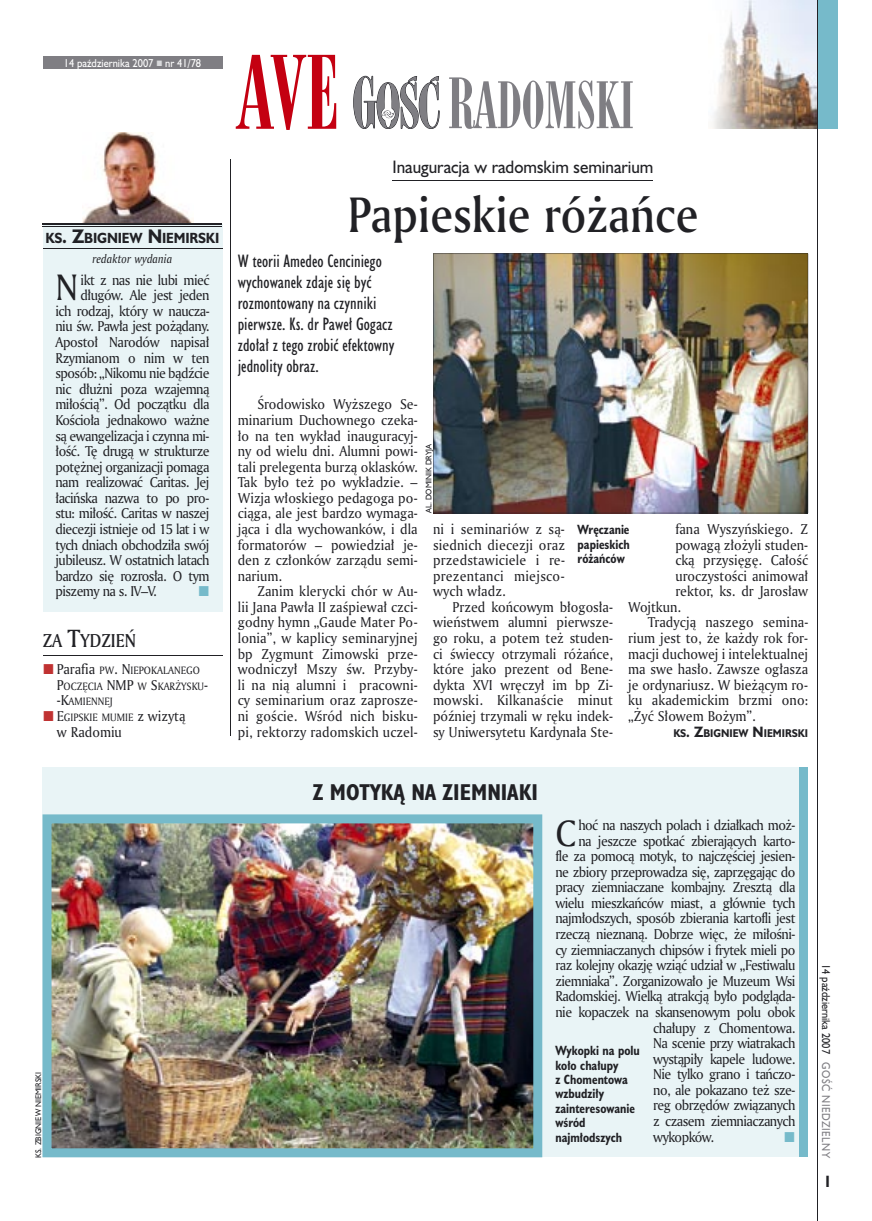
<style>
.page{position:relative;width:872px;height:1221px;background:#fff}
.page>*{position:absolute;margin:0;border:0;box-sizing:border-box;transform-origin:0 0}
.t1{font:61.8px "Modern 735 PL";color:#7f7e83;scale:.9 1}
.t2{font:48px "Amerigo Md PL";color:#212125;scale:.9 1}
.t3{font:35.55px "Amerigo PL";color:#212125;scale:.94 1}
.t4{font:700 21px "Humanst 521 Cn PL";color:#212125}
.t5{font:18px "Amerigo Md PL";color:#212125;scale:.9 1}
.t6{font:16.5px/21px "Humanst 521 Cn PL";color:#212125}
.t7{font:16.5px "Humanst 521 PL";color:#212125;scale:.94 1}
.t8{font:700 15px "Humanst 521 Cn PL";color:#212125;scale:.94 1}
.t9{font:13.8px/15.6px "Amerigo PL";letter-spacing:-.04em;color:#212125;text-align:justify;scale:.94 1}
.t10{font:13.8px "Amerigo PL";color:#212125;scale:.94 1}
.t11{font:13.8px "Amerigo PL";letter-spacing:.01em;color:#212125;scale:.94 1}
.t12{font:700 13.5px "Humanst 521 PL";letter-spacing:-.01em;color:#212125;scale:.9 1}
.t13{font:700 12.3px/14.4px "Humanst 521 Cn PL";color:#212125;text-align:justify;scale:.94 1}
.t14{font:italic 11.7px "Amerigo PL";color:#212125;scale:.94 1}
.t15{font:10.5px "Humanst 521 PL";color:#fff;scale:.9 1}
.t16{font:10.5px "Humanst 521 PL";color:#212125;scale:.9 1}
.t17{font:10.5px "Humanst 521 PL";letter-spacing:.05em;color:#7f7e83;scale:.9 1}
.t18{font:10.35px/15.6px "Amerigo PL";color:#212125;scale:.94 1}
.t19{font:700 10.35px "Humanst 521 PL";color:#212125;scale:.9 1}
.t20{font:7.5px "Humanst 521 PL";color:#212125;scale:.94 1}
.s1{font-size:18px}
.s2{font-size:24px}
.s3{font-size:13.8px}
.s4{font-size:97.5px;color:#c40011}
.s5{font-size:66.9px}
</style>
<div class="page">
<img style="left:712px;top:0;width:105px;height:129px">
<svg style="left:353px;top:76px;width:86px;height:53px"></svg>
<div style="left:817px;top:0;width:20px;height:129px;background:#76baca"></div>
<div style="left:43px;top:56px;width:179px;height:13px;background:#7f7e83"></div>
<hr style="left:817px;top:0;width:1px;height:1220px;background:#212125">
<hr style="left:230px;top:160px;width:1px;height:576px;background:#212125">
<div style="left:43px;top:767px;width:765px;height:389px;background:#e9f4f6"></div>
<div style="left:799px;top:767px;width:9px;height:389px;background:#76baca"></div>
<img style="left:433px;top:253px;width:375px;height:260px">
<hr style="left:392px;top:180px;width:261px;height:1px;background:#212125">
<hr style="left:43px;top:655px;width:179px;height:1px;background:#212125">
<img style="left:43px;top:814px;width:499px;height:343px">
<div style="left:43px;top:224px;width:179px;height:388px;background:#e9f4f6"></div>
<img style="left:82px;top:132px;width:111px;height:92px">
<hr style="left:43px;top:224px;width:179px;height:1px;background:#212125">
<hr style="left:43px;top:226px;width:179px;height:1px;background:#212125">
<hr style="left:43px;top:248px;width:179px;height:1px;background:#212125">
<p class="t15" style="left:64px;top:55px;width:154px">14 października 2007 nr 41/78</p>
<p class="t12" style="left:46px;top:228px;width:194px">KS<span class="s1">. Z</span>BIGNIEW <span class="s1">N</span>IEMIRSKI</p>
<p class="t14" style="left:93px;top:251px;width:86px">redaktor wydania</p>
<h3 class="t3" style="left:55px;top:264px;width:26px">N</h3>
<p class="t9" style="left:81px;top:271px;width:139px">ikt z nas nie lubi mieć</p>
<p class="t9" style="left:81px;top:287px;width:139px">długów. Ale jest jeden</p>
<p class="t9" style="left:55px;top:303px;width:165px">ich rodzaj, który w naucza-</p>
<p class="t9" style="left:55px;top:318px;width:165px">niu św. Pawła jest pożądany.</p>
<p class="t9" style="left:55px;top:334px;width:165px">Apostoł Narodów napisał</p>
<p class="t9" style="left:55px;top:349px;width:165px">Rzymianom o nim w ten</p>
<p class="t9" style="left:55px;top:365px;width:165px">sposób: „Nikomu nie bądźcie</p>
<p class="t9" style="left:55px;top:380px;width:165px">nic dłużni poza wzajemną</p>
<p class="t9" style="left:55px;top:396px;width:165px">miłością”. Od początku dla</p>
<p class="t9" style="left:55px;top:412px;width:165px">Kościoła jednakowo ważne</p>
<p class="t9" style="left:55px;top:427px;width:165px">są ewangelizacja i czynna mi-</p>
<p class="t9" style="left:55px;top:443px;width:165px">łość. Tę drugą w strukturze</p>
<p class="t9" style="left:55px;top:458px;width:165px">potężnej organizacji pomaga</p>
<p class="t9" style="left:55px;top:474px;width:165px">nam realizować Caritas. Jej</p>
<p class="t9" style="left:55px;top:489px;width:165px">łacińska nazwa to po pro-</p>
<p class="t9" style="left:55px;top:505px;width:165px">stu: miłość. Caritas w naszej</p>
<p class="t9" style="left:55px;top:521px;width:165px">diecezji istnieje od 15 lat i w</p>
<p class="t9" style="left:55px;top:536px;width:165px">tych dniach obchodziła swój</p>
<p class="t9" style="left:55px;top:552px;width:165px">jubileusz. W ostatnich latach</p>
<p class="t9" style="left:55px;top:567px;width:165px">bardzo się rozrosła. O tym</p>
<p class="t9" style="left:55px;top:583px;width:109px">piszemy na s. IV–V.</p>
<h3 class="t5" style="left:43px;top:628px;width:105px">ZA <span class="s2">T</span>YDZIEŃ</h3>
<p class="t18" style="left:57px;top:662px;width:162px"><span class="s3">Parafia</span> PW<span class="s3">. N</span>IEPOKALANEGO<br><span class="s3">P</span>OCZĘCIA <span class="s3">NMP</span> W <span class="s3">S</span>KARŻYSKU<span class="s3">--K</span>AMIENNEJ<br><span class="s3">E</span>GIPSKIE MUMIE <span class="s3">z wizytą</span></p>
<p class="t10" style="left:57px;top:722px;width:71px">w Radomiu</p>
<h1 class="t1" style="left:238px;top:67px;width:442px"><span class="s4">AVE</span> <span class="s5">R</span>ADOMSKI</h1>
<p class="t7" style="left:392px;top:156px;width:279px">Inauguracja w radomskim seminarium</p>
<h2 class="t2" style="left:348px;top:183px;width:391px">Papieskie różańce</h2>
<p class="t6" style="left:238px;top:250px;width:158px">W teorii Amedeo Cenciniego wychowanek zdaje się być rozmontowany na czynniki pierwsze. Ks. dr Paweł Gogacz zdołał z tego zrobić efektowny jednolity obraz.</p>
<p class="t9" style="left:238px;top:396px;width:193px;text-indent:20px">Środowisko Wyższego Se&shy;minarium Duchownego czeka&shy;ło na ten wykład inauguracyj&shy;ny od wielu dni. Alumni powi&shy;tali prelegenta burzą oklasków.<br>Tak było też po wykładzie. – Wizja włoskiego pedagoga po&shy;ciąga, ale jest bardzo wymaga&shy;jąca i dla wychowanków, i dla formatorów – powiedział je&shy;den z członków zarządu semi&shy;narium.</p>
<p class="t9" style="left:238px;top:583px;width:193px;text-indent:20px">Zanim klerycki chór w Au&shy;lii Jana Pawła II zaśpiewał czci&shy;godny hymn „Gaude Mater Po&shy;lonia”, w kaplicy seminaryjnej bp Zygmunt Zimowski prze&shy;wodniczył Mszy św. Przyby&shy;li na nią alumni i pracowni&shy;cy seminarium oraz zaprosze&shy;ni goście. Wśród nich bisku&shy;pi, rektorzy radomskich uczel-</p>
<p class="t20" style="left:424px;top:513px;width:75px;rotate:-90deg">AL. DOMINIK DRYJA</p>
<p class="t10" style="left:675px;top:520px;width:143px">fana Wyszyńskiego. Z</p>
<p class="t10" style="left:675px;top:535px;width:143px">powagą złożyli studen-</p>
<p class="t10" style="left:675px;top:551px;width:143px">cką przysięgę. Całość</p>
<p class="t10" style="left:675px;top:566px;width:143px">uroczystości animował</p>
<p class="t10" style="left:675px;top:582px;width:143px">rektor, ks. dr Jarosław</p>
<p class="t10" style="left:628px;top:597px;width:58px">Wojtkun.</p>
<p class="t11" style="left:648px;top:613px;width:172px">Tradycją naszego semina-</p>
<p class="t10" style="left:628px;top:629px;width:193px">rium jest to, że każdy rok for-</p>
<p class="t10" style="left:628px;top:644px;width:193px">macji duchowej i intelektualnej</p>
<p class="t10" style="left:628px;top:660px;width:193px">ma swe hasło. Zawsze ogłasza</p>
<p class="t10" style="left:628px;top:675px;width:193px">je ordynariusz. W bieżącym ro-</p>
<p class="t11" style="left:628px;top:691px;width:193px">ku akademickim brzmi ono:</p>
<p class="t10" style="left:628px;top:706px;width:137px">„Żyć Słowem Bożym”.</p>
<p class="t19" style="left:673px;top:725px;width:151px">KS<span class="s3">. Z</span>BIGNIEW <span class="s3">N</span>IEMIRSKI</p>
<p class="t9" style="left:433px;top:521px;width:142px">ni i seminariów z są&shy;siednich diecezji oraz przedstawiciele i re&shy;prezentanci miejsco&shy;wych władz.</p>
<p class="t9" style="left:433px;top:598px;width:193px;text-indent:20px">Przed końcowym błogosła&shy;wieństwem alumni pierwsze&shy;go roku, a potem też studen&shy;ci świeccy otrzymali różańce, które jako prezent od Bene&shy;dykta XVI wręczył im bp Zi&shy;mowski. Kilkanaście minut później trzymali w ręku indek&shy;sy Uniwersytetu Kardynała Ste-</p>
<p class="t13" style="left:577px;top:522px;width:57px">Wręczanie papieskich różańców</p>
<p class="t20" style="left:33px;top:1157px;width:92px;rotate:-90deg">KS. ZBIGNIEW NIEMIRSKI</p>
<h3 class="t4" style="left:313px;top:778px;width:227px">Z MOTYKĄ NA ZIEMNIAKI</h3>
<h3 class="t3" style="left:555px;top:809px;width:23px">C</h3>
<p class="t9" style="left:578px;top:816px;width:232px">hoć na naszych polach i działkach moż-</p>
<p class="t9" style="left:578px;top:832px;width:232px">na jeszcze spotkać zbierających karto-</p>
<p class="t9" style="left:555px;top:848px;width:257px">fle za pomocą motyk, to najczęściej jesien-</p>
<p class="t9" style="left:555px;top:863px;width:257px">ne zbiory przeprowadza się, zaprzęgając do</p>
<p class="t9" style="left:555px;top:879px;width:257px">pracy ziemniaczane kombajny. Zresztą dla</p>
<p class="t9" style="left:555px;top:894px;width:257px">wielu mieszkańców miast, a głównie tych</p>
<p class="t9" style="left:555px;top:910px;width:257px">najmłodszych, sposób zbierania kartofli jest</p>
<p class="t9" style="left:555px;top:925px;width:257px">rzeczą nieznaną. Dobrze więc, że miłośni-</p>
<p class="t9" style="left:555px;top:941px;width:257px">cy ziemniaczanych chipsów i frytek mieli po</p>
<p class="t9" style="left:555px;top:957px;width:257px">raz kolejny okazję wziąć udział w „Festiwalu</p>
<p class="t9" style="left:555px;top:972px;width:257px">ziemniaka”. Zorganizowało je Muzeum Wsi</p>
<p class="t9" style="left:555px;top:988px;width:257px">Radomskiej. Wielką atrakcją było podgląda-</p>
<p class="t9" style="left:555px;top:1003px;width:257px">nie kopaczek na skansenowym polu obok</p>
<p class="t9" style="left:653px;top:1019px;width:153px">chałupy z Chomentowa.</p>
<p class="t9" style="left:653px;top:1034px;width:153px">Na scenie przy wiatrakach</p>
<p class="t9" style="left:653px;top:1050px;width:153px">wystąpiły kapele ludowe.</p>
<p class="t9" style="left:653px;top:1066px;width:153px">Nie tylko grano i tańczo-</p>
<p class="t9" style="left:653px;top:1081px;width:153px">no, ale pokazano też sze-</p>
<p class="t9" style="left:653px;top:1097px;width:153px">reg obrzędów związanych</p>
<p class="t9" style="left:653px;top:1112px;width:153px">z czasem ziemniaczanych</p>
<p class="t9" style="left:653px;top:1128px;width:66px">wykopków.</p>
<p class="t13" style="left:555px;top:1042px;width:91px;text-align:left">Wykopki na polu koło chałupy<br>z Chomentowa wzbudziły zainteresowanie wśród najmłodszych</p>
<p class="t16" style="left:833px;top:964px;width:101px;rotate:90deg">14 października 2007</p>
<p class="t17" style="left:833px;top:1062px;width:108px;rotate:90deg">GOŚĆ NIEDZIELNY</p>
<p class="t8" style="left:825px;top:1171px;width:6px">I</p>
</div>
